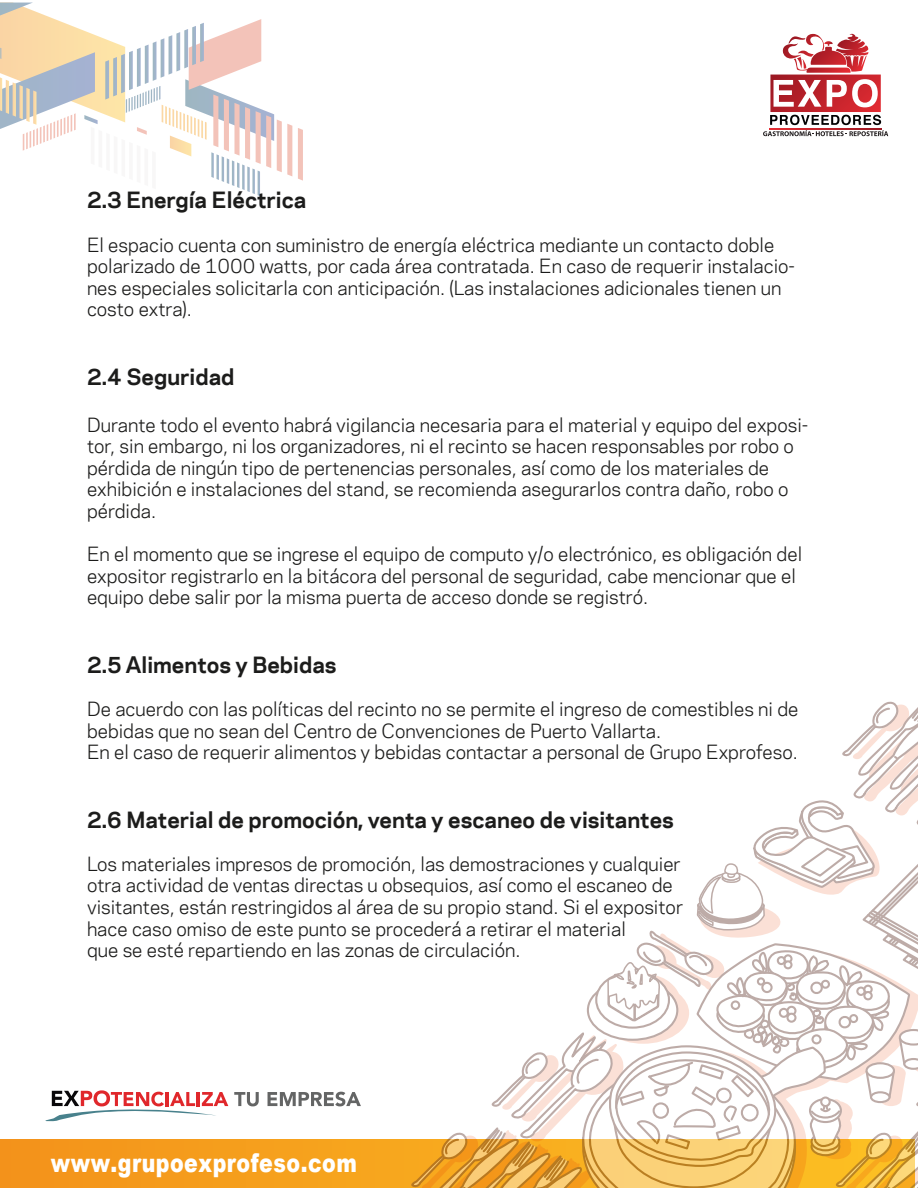
<style>
.page{position:relative;width:918px;height:1188px;background:#fff}
.page>*{position:absolute;margin:0;border:0;box-sizing:border-box;transform-origin:0 0}
.t1{font:900 25.65px "Arial";letter-spacing:.025em;color:#fff;scale:.8 1}
.t2{font:700 21px "Chemours Sans";color:#1c1c1b}
.t3{font:18px/21.6px "Chemours Sans";color:#1c1c1b}
</style>
<div class="page">
<div style="left:0;top:1140px;width:914px;height:48px;background:#f59d1c"></div>
<svg style="left:409px;top:701px;width:509px;height:487px"></svg>
<svg style="left:763px;top:34px;width:125px;height:102px"></svg>
<svg style="left:234px;top:1092px;width:25px;height:14px"></svg>
<svg style="left:268px;top:1092px;width:93px;height:14px"></svg>
<svg style="left:45px;top:1090px;width:183px;height:31px"></svg>
<svg style="left:298px;top:128px;width:5px;height:53px"></svg>
<svg style="left:0;top:3px;width:292px;height:193px"></svg>
<p class="t2" style="left:87px;top:185px;width:221px">2.3 Energía Eléctrica</p>
<p class="t3" style="left:87px;top:233px;width:710px">El espacio cuenta con suministro de energía eléctrica mediante un contacto doble polarizado de 1000 watts, por cada área contratada. En caso de requerir instalacio&shy;nes especiales solicitarla con anticipación. (Las instalaciones adicionales tienen un costo extra).</p>
<p class="t2" style="left:87px;top:361px;width:149px">2.4 Seguridad</p>
<p class="t3" style="left:87px;top:413px;width:723px">Durante todo el evento habrá vigilancia necesaria para el material y equipo del exposi&shy;tor, sin embargo, ni los organizadores, ni el recinto se hacen responsables por robo o pérdida de ningún tipo de pertenencias personales, así como de los materiales de exhibición e instalaciones del stand, se recomienda asegurarlos contra daño, robo o pérdida.</p>
<p class="t3" style="left:87px;top:543px;width:717px">En el momento que se ingrese el equipo de computo y/o electrónico, es obligación del expositor registrarlo en la bitácora del personal de seguridad, cabe mencionar que el equipo debe salir por la misma puerta de acceso donde se registró.</p>
<p class="t2" style="left:87px;top:649px;width:251px">2.5 Alimentos y Bebidas</p>
<p class="t3" style="left:87px;top:697px;width:713px">De acuerdo con las políticas del recinto no se permite el ingreso de comestibles ni de bebidas que no sean del Centro de Convenciones de Puerto Vallarta.<br>En el caso de requerir alimentos y bebidas contactar a personal de Grupo Exprofeso.</p>
<p class="t2" style="left:87px;top:804px;width:588px">2.6 Material de promoción, venta y escaneo de visitantes</p>
<p class="t3" style="left:87px;top:852px;width:598px">Los materiales impresos de promoción, las demostraciones y cualquier otra actividad de ventas directas u obsequios, así como el escaneo de visitantes, están restringidos al área de su propio stand. Si el expositor hace caso omiso de este punto se procederá a retirar el material<br>que se esté repartiendo en las zonas de circulación.</p>
<h1 class="t1" style="left:51px;top:1144px;width:384px">www.grupoexprofeso.com</h1>
</div>
